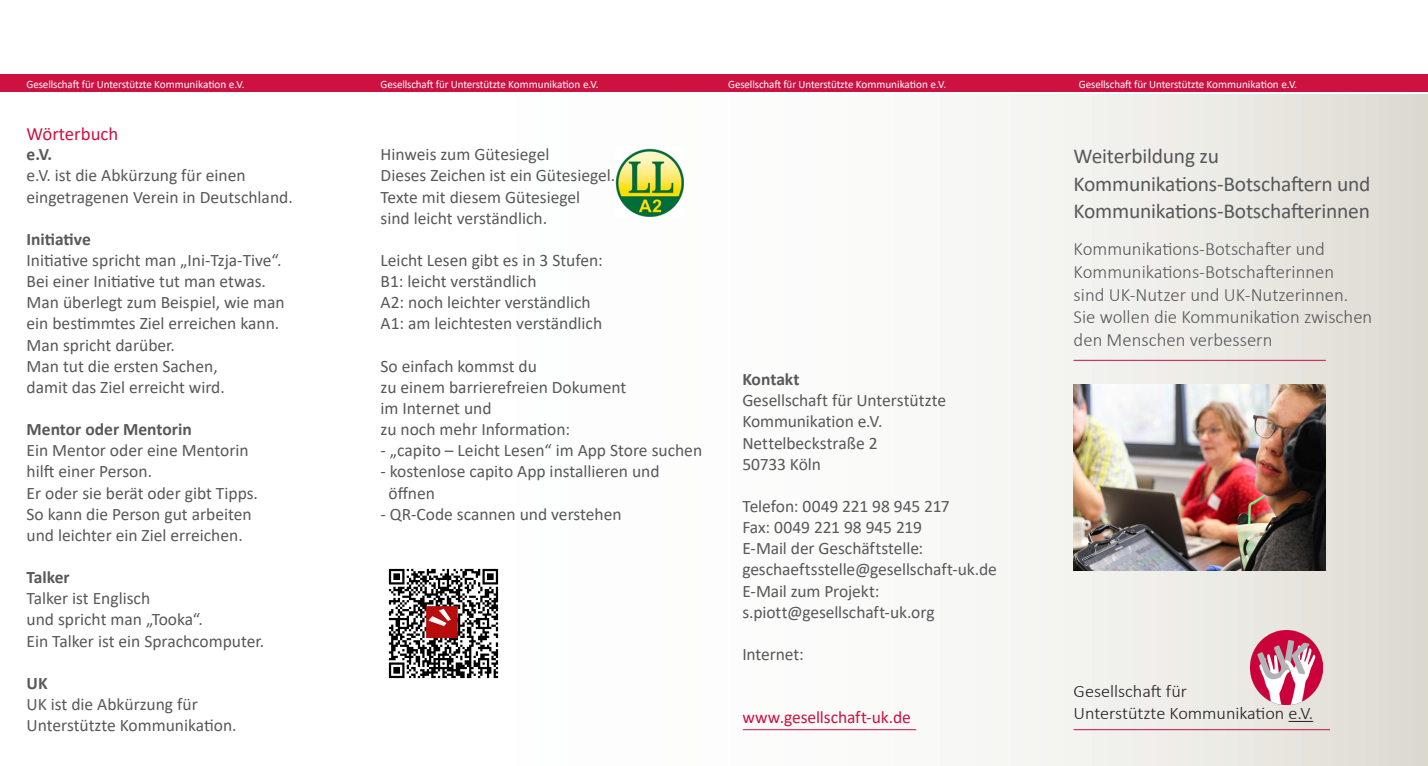
<style>
.page{position:relative;width:1428px;height:766px;background:#fff}
.page>*{position:absolute;margin:0;border:0;box-sizing:border-box;transform-origin:0 0}
.t1{font:21.25px "Calibri";letter-spacing:-.01em;color:#57585a}
.t2{font:300 18.75px/22.8px "Calibri";color:#57585a}
.t3{font:18.75px "Calibri";color:#cd1141}
.Absatzformat_1{font:17.5px/21.1px "Calibri";color:#57585a}
.Absatzformat_1-2{font:700 17.5px "Calibri";color:#57585a}
.t4{font:300 17.5px/22.5px "Calibri";color:#231f20;scale:1.04 1}
.Absatzformat_1-3{font:17.5px "Calibri";letter-spacing:-.005em;color:#cd1141}
.t5{font:11.25px "Calibri";letter-spacing:-.01em;color:#fff}
</style>
<div class="page">
<div style="left:0;top:74px;width:1428px;height:18px;background:#cd1141"></div>
<svg style="left:641px;top:95px;width:787px;height:670px"></svg>
<img style="left:615px;top:147px;width:69px;height:69px">
<hr style="left:1074px;top:360px;width:252px;height:1px;background:#cd1141">
<svg style="left:1289px;top:720px;width:24px;height:1px"></svg>
<img style="left:1251px;top:630px;width:72px;height:74px">
<hr style="left:743px;top:729px;width:173px;height:1px;background:#cd1141">
<hr style="left:1074px;top:729px;width:256px;height:1px;background:#cd1141">
<img style="left:388px;top:568px;width:111px;height:111px">
<img style="left:1074px;top:384px;width:252px;height:186px">
<p class="t5" style="left:27px;top:77px;width:220px">Gesellschaft für Unterstützte Kommunikation e.V.</p>
<p class="t5" style="left:381px;top:77px;width:220px">Gesellschaft für Unterstützte Kommunikation e.V.</p>
<p class="t5" style="left:728px;top:77px;width:220px">Gesellschaft für Unterstützte Kommunikation e.V.</p>
<p class="t5" style="left:1079px;top:77px;width:220px">Gesellschaft für Unterstützte Kommunikation e.V.</p>
<p class="t3" style="left:27px;top:121px;width:93px">Wörterbuch</p>
<p class="Absatzformat_1-2" style="left:27px;top:142px;width:27px">e.V.</p>
<p class="Absatzformat_1" style="left:27px;top:164px;width:221px">e.V. ist die Abkürzung für einen</p>
<p class="Absatzformat_1" style="left:27px;top:186px;width:268px">eingetragenen Verein in Deutschland.</p>
<p class="Absatzformat_1-2" style="left:27px;top:226px;width:66px">Initiative</p>
<p class="Absatzformat_1" style="left:27px;top:249px;width:257px">Initiative spricht man „Ini-Tzja-Tive“.</p>
<p class="Absatzformat_1" style="left:27px;top:270px;width:241px">Bei einer Initiative tut man etwas.</p>
<p class="Absatzformat_1" style="left:27px;top:291px;width:260px">Man überlegt zum Beispiel, wie man</p>
<p class="Absatzformat_1" style="left:27px;top:312px;width:254px">ein bestimmtes Ziel erreichen kann.</p>
<p class="Absatzformat_1" style="left:27px;top:333px;width:150px">Man spricht darüber.</p>
<p class="Absatzformat_1" style="left:27px;top:355px;width:193px">Man tut die ersten Sachen,</p>
<p class="Absatzformat_1" style="left:27px;top:376px;width:200px">damit das Ziel erreicht wird.</p>
<p class="Absatzformat_1-2" style="left:27px;top:417px;width:167px">Mentor oder Mentorin</p>
<p class="Absatzformat_1" style="left:27px;top:439px;width:224px">Ein Mentor oder eine Mentorin</p>
<p class="Absatzformat_1" style="left:27px;top:460px;width:127px">hilft einer Person.</p>
<p class="Absatzformat_1" style="left:27px;top:481px;width:233px">Er oder sie berät oder gibt Tipps.</p>
<p class="Absatzformat_1" style="left:27px;top:502px;width:227px">So kann die Person gut arbeiten</p>
<p class="Absatzformat_1" style="left:27px;top:524px;width:218px">und leichter ein Ziel erreichen.</p>
<p class="Absatzformat_1-2" style="left:27px;top:564px;width:45px">Talker</p>
<p class="Absatzformat_1" style="left:27px;top:587px;width:125px">Talker ist Englisch</p>
<p class="Absatzformat_1" style="left:27px;top:608px;width:178px">und spricht man „Tooka“.</p>
<p class="Absatzformat_1" style="left:27px;top:629px;width:239px">Ein Talker ist ein Sprachcomputer.</p>
<p class="Absatzformat_1-2" style="left:27px;top:670px;width:22px">UK</p>
<p class="Absatzformat_1" style="left:27px;top:693px;width:173px">UK ist die Abkürzung für</p>
<p class="Absatzformat_1" style="left:27px;top:714px;width:212px">Unterstützte Kommunikation.</p>
<p class="Absatzformat_1" style="left:381px;top:143px;width:170px">Hinweis zum Gütesiegel</p>
<p class="Absatzformat_1" style="left:381px;top:164px;width:236px">Dieses Zeichen ist ein Gütesiegel.</p>
<p class="Absatzformat_1" style="left:381px;top:186px;width:201px">Texte mit diesem Gütesiegel</p>
<p class="Absatzformat_1" style="left:381px;top:207px;width:168px">sind leicht verständlich.</p>
<p class="Absatzformat_1" style="left:381px;top:249px;width:224px">Leicht Lesen gibt es in 3 Stufen:</p>
<p class="Absatzformat_1" style="left:381px;top:270px;width:157px">B1: leicht verständlich</p>
<p class="Absatzformat_1" style="left:381px;top:291px;width:212px">A2: noch leichter verständlich</p>
<p class="Absatzformat_1" style="left:381px;top:312px;width:223px">A1: am leichtesten verständlich</p>
<p class="Absatzformat_1" style="left:381px;top:355px;width:158px">So einfach kommst du</p>
<p class="Absatzformat_1" style="left:381px;top:376px;width:247px">zu einem barrierefreien Dokument</p>
<p class="Absatzformat_1" style="left:381px;top:397px;width:113px">im Internet und</p>
<p class="Absatzformat_1" style="left:381px;top:418px;width:191px">zu noch mehr Information:</p>
<p class="Absatzformat_1" style="left:381px;top:439px;width:323px">- „capito – Leicht Lesen“ im App Store suchen</p>
<p class="Absatzformat_1" style="left:388px;top:460px;width:273px;text-indent:-8px">- kostenlose capito App installieren und öffnen</p>
<p class="Absatzformat_1" style="left:381px;top:502px;width:243px">- QR-Code scannen und verstehen</p>
<p class="Absatzformat_1-2" style="left:742px;top:367px;width:59px">Kontakt</p>
<p class="Absatzformat_1" style="left:742px;top:389px;width:205px">Gesellschaft für Unterstützte</p>
<p class="Absatzformat_1" style="left:742px;top:410px;width:142px">Kommunikation e.V.</p>
<p class="Absatzformat_1" style="left:742px;top:431px;width:137px">Nettelbeckstraße 2</p>
<p class="Absatzformat_1" style="left:742px;top:452px;width:80px">50733 Köln</p>
<p class="Absatzformat_1" style="left:742px;top:495px;width:209px">Telefon: 0049 221 98 945 217</p>
<p class="Absatzformat_1" style="left:742px;top:516px;width:181px">Fax: 0049 221 98 945 219</p>
<p class="Absatzformat_1" style="left:742px;top:537px;width:182px">E-Mail der Geschäftstelle:</p>
<p class="Absatzformat_1" style="left:742px;top:558px;width:256px">geschaeftsstelle@gesellschaft-uk.de</p>
<p class="Absatzformat_1" style="left:742px;top:579px;width:139px">E-Mail zum Projekt:</p>
<p class="Absatzformat_1" style="left:742px;top:600px;width:194px">s.piott@gesellschaft-uk.org</p>
<p class="Absatzformat_1" style="left:742px;top:642px;width:63px">Internet:</p>
<p class="Absatzformat_1-3" style="left:742px;top:704px;width:170px">www.gesellschaft-uk.de</p>
<p class="t1" style="left:1074px;top:141px;width:147px">Weiterbildung zu</p>
<p class="t1" style="left:1074px;top:169px;width:298px">Kommunikations-Botschaftern und</p>
<p class="t1" style="left:1074px;top:196px;width:298px">Kommunikations-Botschafterinnen</p>
<p class="t2" style="left:1074px;top:237px;width:253px">Kommunikations-Botschafter und</p>
<p class="t2" style="left:1074px;top:260px;width:262px">Kommunikations-Botschafterinnen</p>
<p class="t2" style="left:1074px;top:283px;width:276px">sind UK-Nutzer und UK-Nutzerinnen.</p>
<p class="t2" style="left:1074px;top:305px;width:300px">Sie wollen die Kommunikation zwischen den Menschen verbessern</p>
<p class="t4" style="left:1074px;top:679px;width:232px">Gesellschaft für<br>Unterstützte Kommunikation e.V.</p>
</div>
